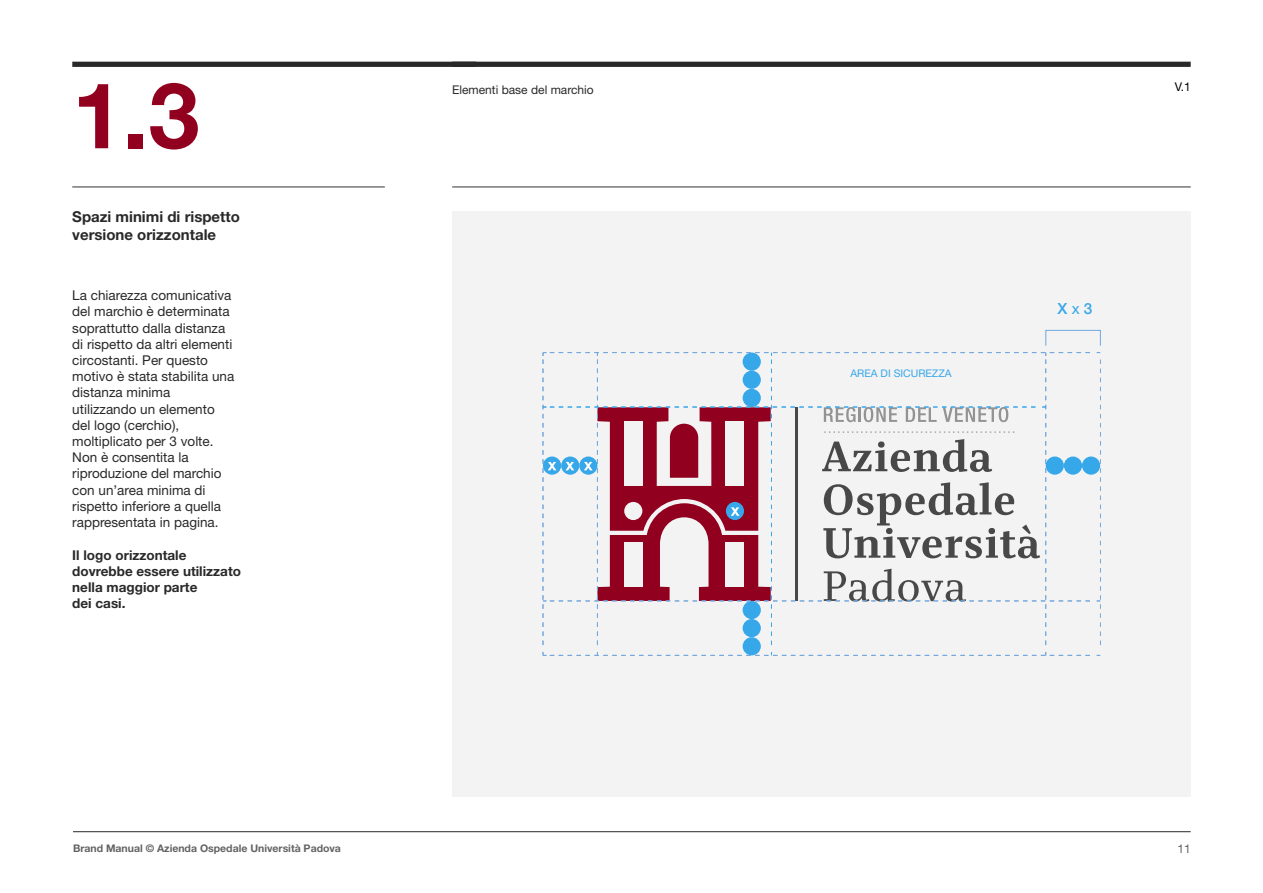
<style>
.page{position:relative;width:1263px;height:893px;background:#fff}
.page>*{position:absolute;margin:0;border:0;box-sizing:border-box;transform-origin:0 0}
.t1{font:700 91.5px "Helvetica Neue LT Std";color:#920020}
.t2{font:500 15.3px "Helvetica Neue LT Std";color:#36a7e9}
.t3{font:700 15px/18px "Helvetica Neue LT Std";color:#292929}
.t4{font:13.5px/16.2px "Helvetica Neue LT Std";color:#292929}
.t5{font:700 13.5px/16.2px "Helvetica Neue LT Std";color:#292929}
.t6{font:12px "Helvetica Neue LT Std";color:#292929}
.t7{font:12px "Helvetica Neue LT Std";color:#000}
.t8{font:12px "Helvetica Neue LT Std";color:#636363}
.t9{font:700 10.5px "Helvetica Neue LT Std";color:#636363}
.t10{font:10.5px "Helvetica Neue LT Std";color:#36a7e9}
.s1{font-weight:400}
</style>
<div class="page">
<hr style="left:73px;top:831px;width:1118px;height:1px;background:#292929">
<div style="left:452px;top:211px;width:739px;height:586px;background:#f3f3f3"></div>
<hr style="left:72px;top:186px;width:313px;height:1px;background:#484848">
<hr style="left:452px;top:186px;width:739px;height:1px;background:#484848">
<div style="left:72px;top:62px;width:404px;height:5px;background:#292929"></div>
<div style="left:452px;top:62px;width:739px;height:5px;background:#292929"></div>
<div style="left:1045px;top:330px;width:56px;height:16px;border:1px solid #6fa8de"></div>
<div style="left:743px;top:637px;width:18px;height:18px;background:#36a7e9;border-radius:50%"></div>
<svg style="left:543px;top:652px;width:547px;height:4px"></svg>
<div style="left:1082px;top:456px;width:18px;height:19px;background:#36a7e9;border-radius:50%"></div>
<svg style="left:1097px;top:359px;width:4px;height:286px"></svg>
<svg style="left:543px;top:352px;width:547px;height:293px"></svg>
<h1 class="t1" style="left:72px;top:59px;width:129px">1.3</h1>
<p class="t3" style="left:72px;top:207px;width:169px">Spazi minimi di rispetto versione orizzontale</p>
<p class="t4" style="left:72px;top:287px;width:164px">La chiarezza comunicativa del marchio è determinata soprattutto dalla distanza di rispetto da altri elementi circostanti. Per questo motivo è stata stabilita una distanza minima utilizzando un elemento del logo (cerchio), moltiplicato per 3 volte.<br>Non è consentita la riproduzione del marchio con un’area minima di rispetto inferiore a quella rappresentata in pagina.</p>
<p class="t5" style="left:72px;top:546px;width:170px">Il logo orizzontale dovrebbe essere utilizzato nella maggior parte<br>dei casi.</p>
<p class="t6" style="left:452px;top:82px;width:143px">Elementi base del marchio</p>
<p class="t10" style="left:850px;top:367px;width:103px">AREA DI SICUREZZA</p>
<p class="t7" style="left:1175px;top:80px;width:17px">V.1</p>
<p class="t2" style="left:1057px;top:300px;width:36px">X <span class="s1">x</span> 3</p>
<p class="t9" style="left:73px;top:842px;width:269px">Brand Manual © Azienda Ospedale Università Padova</p>
<p class="t8" style="left:1177px;top:842px;width:15px">11</p>
</div>
